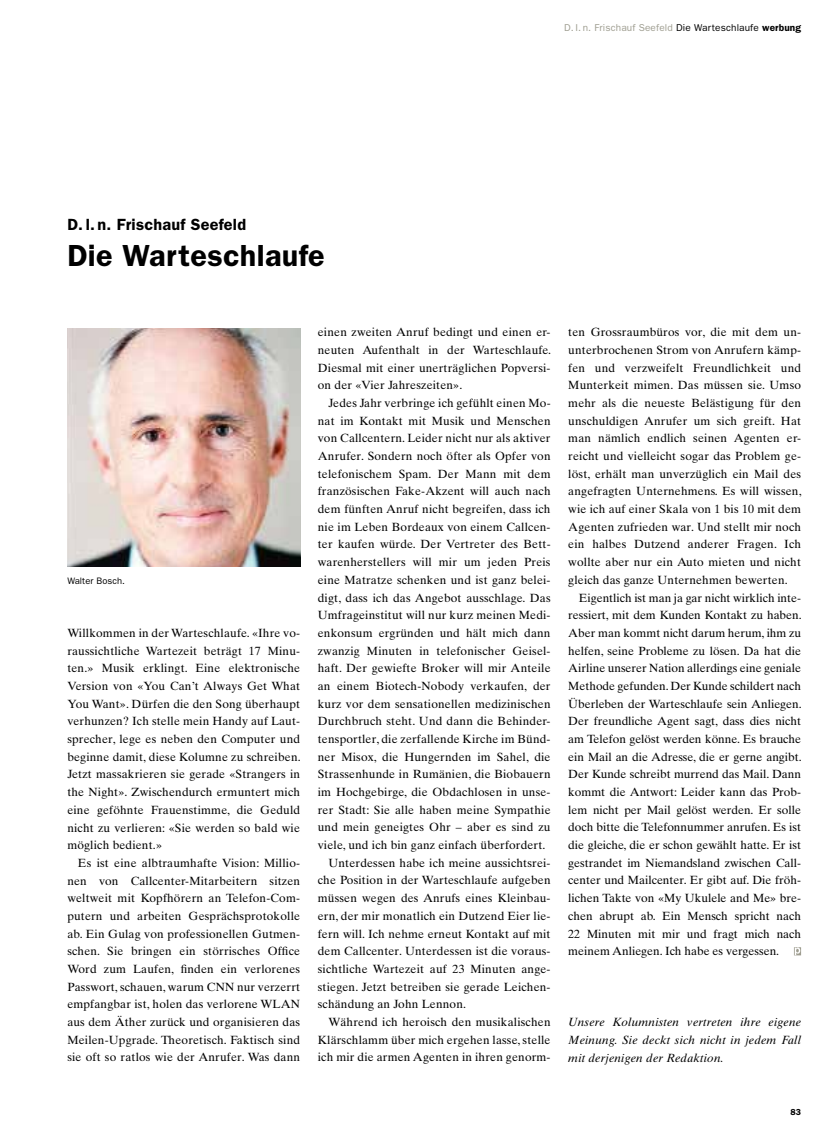
<style>
.page{position:relative;width:833px;height:1134px;background:#fff}
.page>*{position:absolute;margin:0;border:0;box-sizing:border-box;transform-origin:0 0}
.t1{font:600 30.62px "Franklin Gothic";letter-spacing:.01em;color:#000}
.t2{font:600 16.25px "Franklin Gothic";letter-spacing:.015em;color:#000}
.t3{font:11.88px/17.6px "Times Ten";letter-spacing:.015em;color:#000;text-align:justify}
.t4{font:italic 11.88px/17.6px "Times Ten";letter-spacing:.015em;color:#000;text-align:justify}
.t5{font:10px "Franklin Gothic";letter-spacing:.015em;color:#9e9d90}
.t6{font:9.38px "Franklin Gothic";letter-spacing:.01em;color:#000}
.t7{font:600 8.75px "Franklin Gothic";color:#000}
.s1{color:#000}
.s2{font-weight:600;color:#000}
</style>
<div class="page">
<svg style="left:794px;top:947px;width:7px;height:8px"></svg>
<img style="left:67px;top:328px;width:233px;height:238px">
<p class="t5" style="left:564px;top:21px;width:238px">D. I. n. Frischauf Seefeld <span class="s1">Die Warteschlaufe</span> <span class="s2">werbung</span></p>
<h2 class="t2" style="left:67px;top:215px;width:180px">D. l. n. Frischauf Seefeld</h2>
<h1 class="t1" style="left:67px;top:237px;width:259px">Die Warteschlaufe</h1>
<p class="t6" style="left:67px;top:575px;width:59px">Walter Bosch.</p>
<p class="t3" style="left:67px;top:624px;width:235px">Willkommen in der Warteschlaufe. «Ihre vo&shy;raussichtliche Wartezeit beträgt 17 Minu&shy;ten.» Musik erklingt. Eine elektronische Version von «You Can’t Always Get What You Want». Dürfen die den Song überhaupt verhunzen? Ich stelle mein Handy auf Laut&shy;sprecher, lege es neben den Computer und beginne damit, diese Kolumne zu schreiben.<br>Jetzt massakrieren sie gerade «Strangers in the Night». Zwischendurch ermuntert mich eine geföhnte Frauenstimme, die Geduld nicht zu verlieren: «Sie werden so bald wie möglich bedient.»</p>
<p class="t3" style="left:67px;top:854px;width:234px;text-indent:11px">Es ist eine albtraumhafte Vision: Millio&shy;nen von Callcenter-Mitarbeitern sitzen weltweit mit Kopfhörern an Telefon-Com&shy;putern und arbeiten Gesprächsprotokolle ab. Ein Gulag von professionellen Gutmen&shy;schen. Sie bringen ein störrisches Office Word zum Laufen, finden ein verlorenes Passwort, schauen, warum CNN nur verzerrt empfangbar ist, holen das verlorene WLAN aus dem Äther zurück und organisieren das Meilen-Upgrade. Theoretisch. Faktisch sind sie oft so ratlos wie der Anrufer. Was dann</p>
<p class="t3" style="left:318px;top:323px;width:235px">einen zweiten Anruf bedingt und einen er&shy;neuten Aufenthalt in der Warteschlaufe.<br>Diesmal mit einer unerträglichen Popversi&shy;on der «Vier Jahreszeiten».</p>
<p class="t3" style="left:328px;top:394px;width:224px">Jedes Jahr verbringe ich gefühlt einen Mo-</p>
<p class="t3" style="left:318px;top:412px;width:234px">nat im Kontakt mit Musik und Menschen</p>
<p class="t3" style="left:318px;top:429px;width:234px">von Callcentern. Leider nicht nur als aktiver</p>
<p class="t3" style="left:318px;top:447px;width:234px">Anrufer. Sondern noch öfter als Opfer von</p>
<p class="t3" style="left:318px;top:465px;width:234px">telefonischem Spam. Der Mann mit dem</p>
<p class="t3" style="left:318px;top:482px;width:234px">französischen Fake-Akzent will auch nach</p>
<p class="t3" style="left:318px;top:500px;width:234px">dem fünften Anruf nicht begreifen, dass ich</p>
<p class="t3" style="left:318px;top:518px;width:234px">nie im Leben Bordeaux von einem Callcen-</p>
<p class="t3" style="left:318px;top:535px;width:233px">ter kaufen würde. Der Vertreter des Bett-</p>
<p class="t3" style="left:318px;top:553px;width:234px">warenherstellers will mir um jeden Preis</p>
<p class="t3" style="left:318px;top:571px;width:234px">eine Matratze schenken und ist ganz belei-</p>
<p class="t3" style="left:318px;top:589px;width:234px">digt, dass ich das Angebot ausschlage. Das</p>
<p class="t3" style="left:318px;top:606px;width:234px">Umfrageinstitut will nur kurz meinen Medi-</p>
<p class="t3" style="left:318px;top:624px;width:234px">enkonsum ergründen und hält mich dann</p>
<p class="t3" style="left:318px;top:642px;width:234px">zwanzig Minuten in telefonischer Geisel-</p>
<p class="t3" style="left:318px;top:659px;width:234px">haft. Der gewiefte Broker will mir Anteile</p>
<p class="t3" style="left:318px;top:677px;width:234px">an einem Biotech-Nobody verkaufen, der</p>
<p class="t3" style="left:318px;top:695px;width:234px">kurz vor dem sensationellen medizinischen</p>
<p class="t3" style="left:318px;top:712px;width:234px">Durchbruch steht. Und dann die Behinder-</p>
<p class="t3" style="left:318px;top:730px;width:234px">tensportler, die zerfallende Kirche im Bünd-</p>
<p class="t3" style="left:318px;top:748px;width:234px">ner Misox, die Hungernden im Sahel, die</p>
<p class="t3" style="left:318px;top:765px;width:234px">Strassenhunde in Rumänien, die Biobauern</p>
<p class="t3" style="left:318px;top:783px;width:234px">im Hochgebirge, die Obdachlosen in unse-</p>
<p class="t3" style="left:318px;top:801px;width:234px">rer Stadt: Sie alle haben meine Sympathie</p>
<p class="t3" style="left:318px;top:818px;width:234px">und mein geneigtes Ohr – aber es sind zu</p>
<p class="t3" style="left:318px;top:836px;width:229px">viele, und ich bin ganz einfach überfordert.</p>
<p class="t3" style="left:328px;top:854px;width:224px">Unterdessen habe ich meine aussichtsrei-</p>
<p class="t3" style="left:318px;top:871px;width:234px">che Position in der Warteschlaufe aufgeben</p>
<p class="t3" style="left:318px;top:889px;width:234px">müssen wegen des Anrufs eines Kleinbau-</p>
<p class="t3" style="left:318px;top:907px;width:234px">ern, der mir monatlich ein Dutzend Eier lie-</p>
<p class="t3" style="left:318px;top:924px;width:234px">fern will. Ich nehme erneut Kontakt auf mit</p>
<p class="t3" style="left:318px;top:942px;width:234px">dem Callcenter. Unterdessen ist die voraus-</p>
<p class="t3" style="left:318px;top:960px;width:234px">sichtliche Wartezeit auf 23 Minuten ange-</p>
<p class="t3" style="left:318px;top:978px;width:234px">stiegen. Jetzt betreiben sie gerade Leichen-</p>
<p class="t3" style="left:318px;top:995px;width:150px">schändung an John Lennon.</p>
<p class="t3" style="left:328px;top:1013px;width:224px">Während ich heroisch den musikalischen</p>
<p class="t3" style="left:318px;top:1031px;width:234px">Klärschlamm über mich ergehen lasse, stelle</p>
<p class="t3" style="left:318px;top:1048px;width:234px">ich mir die armen Agenten in ihren genorm-</p>
<p class="t3" style="left:568px;top:323px;width:235px">ten Grossraumbüros vor, die mit dem un&shy;unterbrochenen Strom von Anrufern kämp&shy;fen und verzweifelt Freundlichkeit und Munterkeit mimen. Das müssen sie. Umso mehr als die neueste Belästigung für den unschuldigen Anrufer um sich greift. Hat man nämlich endlich seinen Agenten er&shy;reicht und vielleicht sogar das Problem ge&shy;löst, erhält man unverzüglich ein Mail des angefragten Unternehmens. Es will wissen, wie ich auf einer Skala von 1 bis 10 mit dem Agenten zufrieden war. Und stellt mir noch ein halbes Dutzend anderer Fragen. Ich wollte aber nur ein Auto mieten und nicht gleich das ganze Unternehmen bewerten.</p>
<p class="t3" style="left:568px;top:589px;width:235px;text-align:left;text-indent:11px">Eigentlich ist man ja gar nicht wirklich inte&shy;ressiert, mit dem Kunden Kontakt zu haben.<br>Aber man kommt nicht darum herum, ihm zu helfen, seine Probleme zu lösen. Da hat die Airline unserer Nation allerdings eine geniale Methode gefunden. Der Kunde schildert nach Überleben der Warteschlaufe sein Anliegen.<br>Der freundliche Agent sagt, dass dies nicht am Telefon gelöst werden könne. Es brauche ein Mail an die Adresse, die er gerne angibt.<br>Der Kunde schreibt murrend das Mail. Dann kommt die Antwort: Leider kann das Prob&shy;lem nicht per Mail gelöst werden. Er solle doch bitte die Telefonnummer anrufen. Es ist die gleiche, die er schon gewählt hatte. Er ist gestrandet im Niemandsland zwischen Call&shy;center und Mailcenter. Er gibt auf. Die fröh&shy;lichen Takte von «My Ukulele and Me» bre&shy;chen abrupt ab. Ein Mensch spricht nach 22 Minuten mit mir und fragt mich nach meinem Anliegen. Ich habe es vergessen.</p>
<p class="t4" style="left:568px;top:1013px;width:234px">Unsere Kolumnisten vertreten ihre eigene Meinung. Sie deckt sich nicht in jedem Fall mit derjenigen der Redaktion.</p>
<p class="t7" style="left:790px;top:1106px;width:12px">83</p>
</div>
